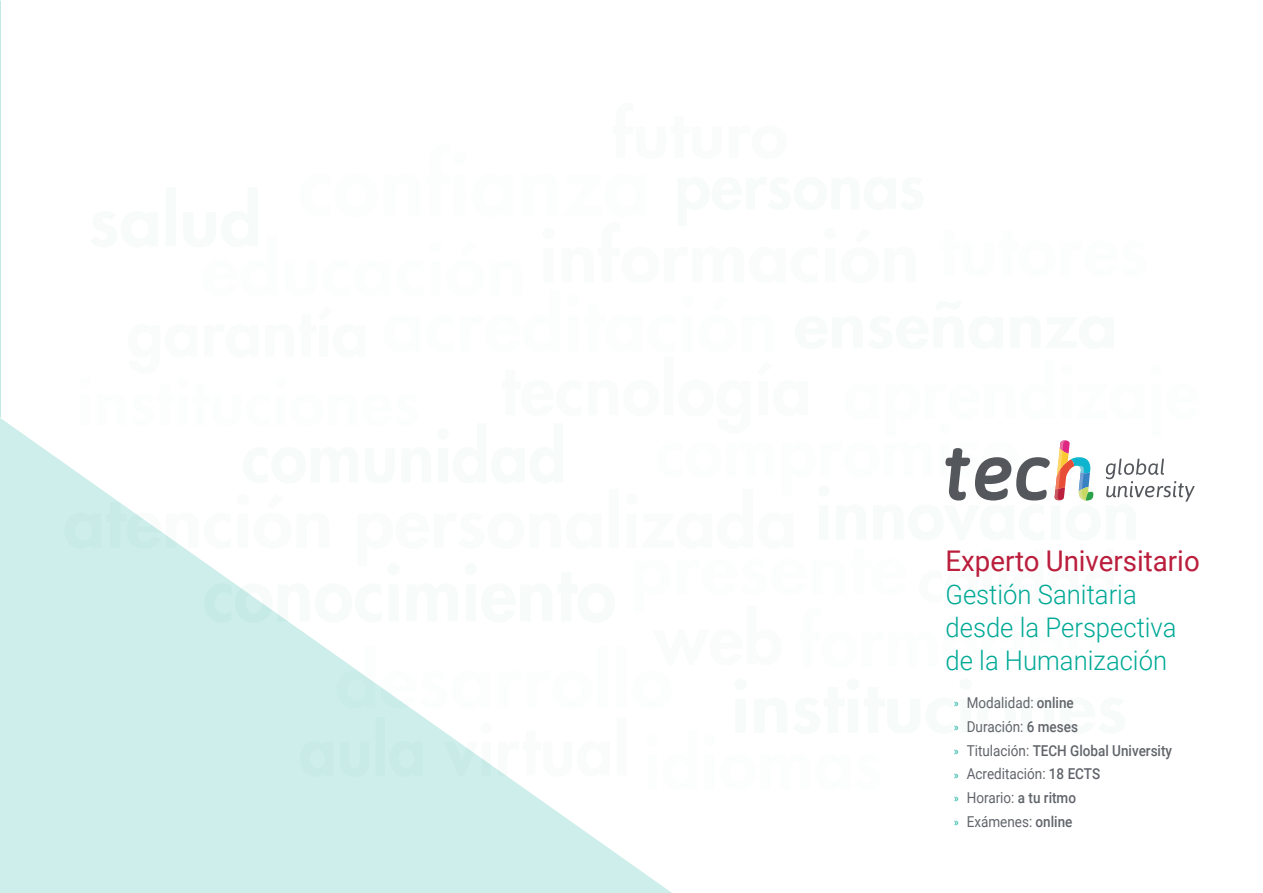
<style>
.page{position:relative;width:1263px;height:893px;background:#fff}
.page>*{position:absolute;margin:0;border:0;box-sizing:border-box;transform-origin:0 0}
.t1{font:28.5px "Roboto";color:#ba1e3c}
.t2{font:300 27px/33px "Roboto";color:#00a996;scale:.95 1}
.t3{font:15px/23.7px "Roboto";color:#61646a;scale:.9 1}
.s1{font-family:"Myriad Pro";font-size:12px;color:#00a996}
.s2{font-weight:500}
</style>
<div class="page">
<svg style="left:0;top:418px;width:672px;height:475px;background:#d1efec"></svg>
<svg style="left:64px;top:418px;width:1131px;height:372px"></svg>
<h1 class="t1" style="left:945px;top:541px;width:256px">Experto Universitario</h1>
<h2 class="t2" style="left:945px;top:577px;width:245px">Gestión Sanitaria desde la Perspectiva de la Humanización</h2>
<p class="t3" style="left:954px;top:690px;width:244px"><span class="s1">»</span> Modalidad: <span class="s2">online<br></span><span class="s1">»</span> Duración: <span class="s2">6 meses<br></span><span class="s1">»</span> Titulación: <span class="s2">TECH Global University </span><span class="s1">»</span> Acreditación: <span class="s2">18 ECTS<br></span><span class="s1">»</span> Horario: <span class="s2">a tu ritmo<br></span><span class="s1">»</span> Exámenes: <span class="s2">online</span></p>
</div>
